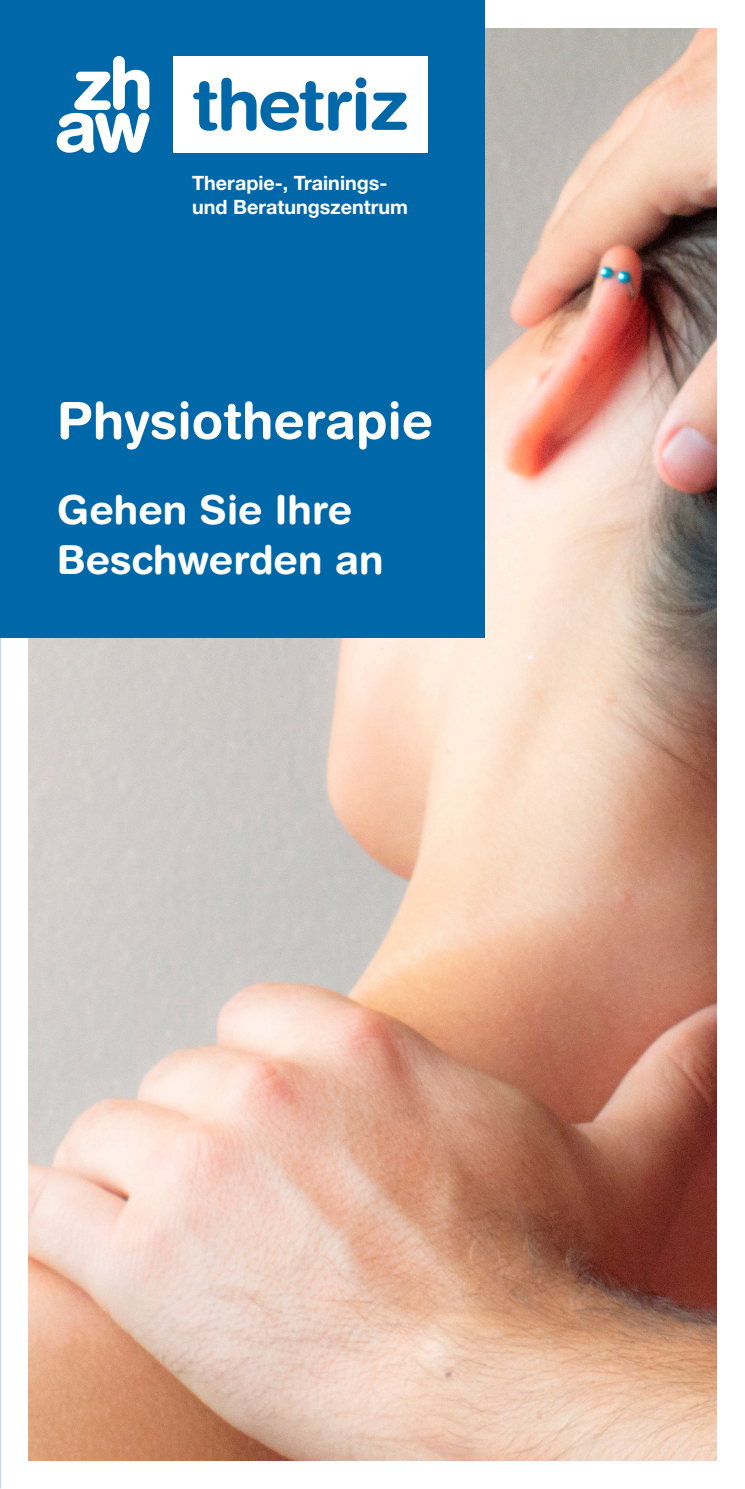
<style>
.page{position:relative;width:745px;height:1489px;background:#fff}
.page>*{position:absolute;margin:0;border:0;box-sizing:border-box;transform-origin:0 0}
.t1{font:700 71.25px "Helvetica Rounded LT Std";letter-spacing:-.02em;color:#0068a9}
.t2{font:700 51.25px "Helvetica Rounded LT Std";color:#fff}
.t3{font:700 40px/50px "Helvetica Rounded LT Std";color:#fff}
.t4{font:700 19.75px/23.8px "Helvetica Neue LT Std";color:#fff}
</style>
<div class="page">
<img style="left:28px;top:28px;width:688px;height:1432px">
<div style="left:0;top:0;width:484px;height:637px;background:#0068a9"></div>
<svg style="left:57px;top:56px;width:92px;height:97px"></svg>
<div style="left:173px;top:56px;width:254px;height:97px;background:#fff"></div>
<h1 class="t1" style="left:192px;top:61px;width:218px">thetriz</h1>
<p class="t4" style="left:192px;top:170px;width:217px">Therapie-, Trainings&shy;und Beratungszentrum</p>
<h2 class="t2" style="left:57px;top:389px;width:377px">Physiotherapie</h2>
<h3 class="t3" style="left:57px;top:484px;width:328px">Gehen Sie Ihre<br>Beschwerden an</h3>
</div>
